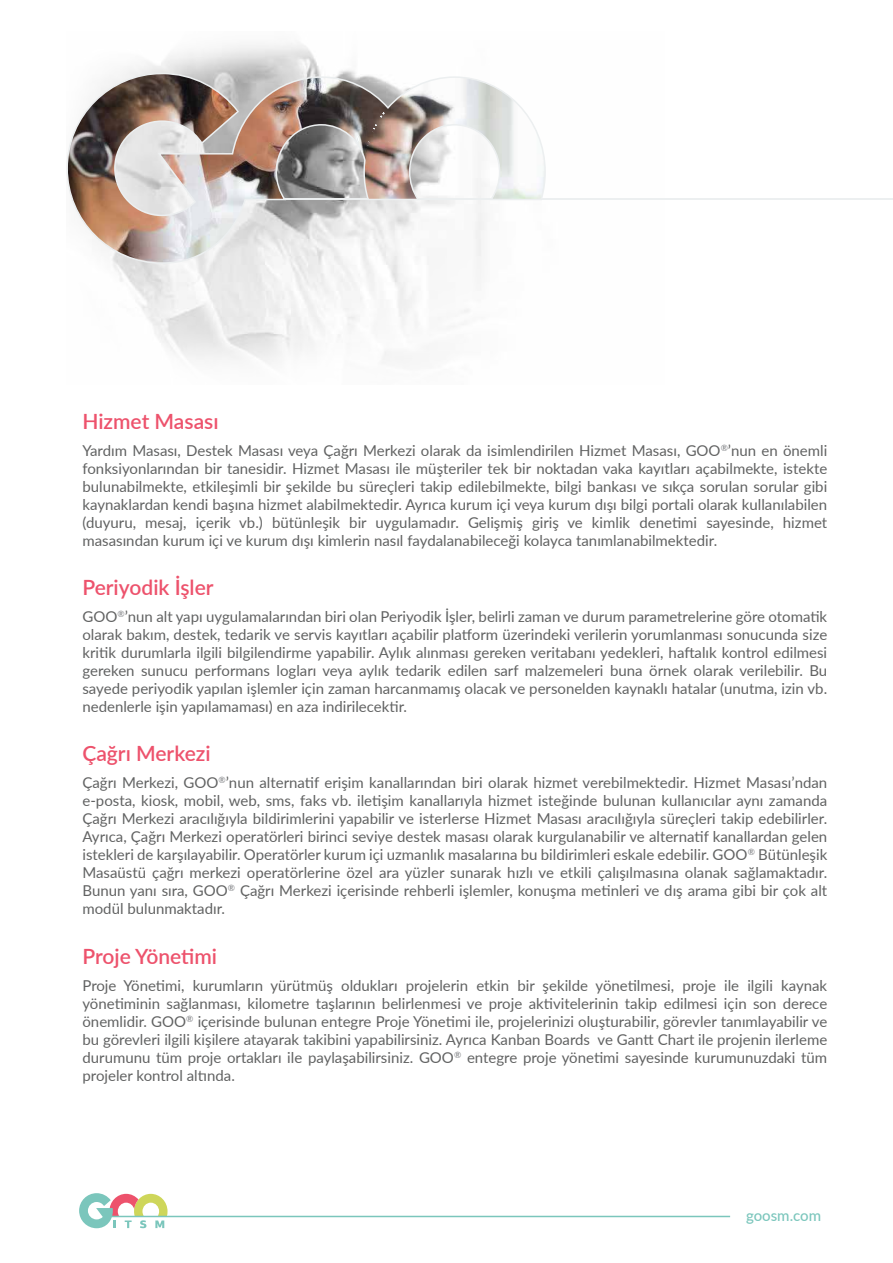
<style>
.page{position:relative;width:893px;height:1263px;background:#fff}
.page>*{position:absolute;margin:0;border:0;box-sizing:border-box;transform-origin:0 0}
.t1{font:600 21px "Lato";color:#ed526c}
.t2{font:15px/18px "Lato";color:#616262;text-align:justify}
.t3{font:500 15px "Lato";color:#7bc6bc}
</style>
<div class="page">
<img style="left:113px;top:43px;width:551px;height:321px">
<hr style="left:260px;top:199px;width:633px;height:1px;background:#eceff0">
<img style="left:66px;top:72px;width:481px;height:193px">
<hr style="left:109px;top:1216px;width:621px;height:1px;background:#7bc6bc">
<svg style="left:79px;top:1193px;width:89px;height:35px"></svg>
<h1 class="t1" style="left:82px;top:406px;width:138px">Hizmet Masası</h1>
<p class="t2" style="left:82px;top:441px;width:746px">Yardım Masası, Destek Masası veya Çağrı Merkezi olarak da isimlendirilen Hizmet Masası, GOO<sup>®</sup>’nun en önemli fonksiyonlarından bir tanesidir. Hizmet Masası ile müşteriler tek bir noktadan vaka kayıtları açabilmekte, istekte bulunabilmekte, etkileşimli bir şekilde bu süreçleri takip edilebilmekte, bilgi bankası ve sıkça sorulan sorular gibi kaynaklardan kendi başına hizmet alabilmektedir. Ayrıca kurum içi veya kurum dışı bilgi portali olarak kullanılabilen (duyuru, mesaj, içerik vb.) bütünleşik bir uygulamadır. Gelişmiş giriş ve kimlik denetimi sayesinde, hizmet masasından kurum içi ve kurum dışı kimlerin nasıl faydalanabileceği kolayca tanımlanabilmektedir.</p>
<h1 class="t1" style="left:82px;top:572px;width:133px">Periyodik İşler</h1>
<p class="t2" style="left:82px;top:607px;width:746px">GOO<sup>®</sup>’nun alt yapı uygulamalarından biri olan Periyodik İşler, belirli zaman ve durum parametrelerine göre otomatik olarak bakım, destek, tedarik ve servis kayıtları açabilir platform üzerindeki verilerin yorumlanması sonucunda size kritik durumlarla ilgili bilgilendirme yapabilir. Aylık alınması gereken veritabanı yedekleri, haftalık kontrol edilmesi gereken sunucu performans logları veya aylık tedarik edilen sarf malzemeleri buna örnek olarak verilebilir. Bu sayede periyodik yapılan işlemler için zaman harcanmamış olacak ve personelden kaynaklı hatalar (unutma, izin vb. nedenlerle işin yapılamaması) en aza indirilecektir.</p>
<h1 class="t1" style="left:82px;top:738px;width:130px">Çağrı Merkezi</h1>
<p class="t2" style="left:82px;top:773px;width:746px">Çağrı Merkezi, GOO<sup>®</sup>’nun alternatif erişim kanallarından biri olarak hizmet verebilmektedir. Hizmet Masası’ndan e-posta, kiosk, mobil, web, sms, faks vb. iletişim kanallarıyla hizmet isteğinde bulunan kullanıcılar aynı zamanda Çağrı Merkezi aracılığıyla bildirimlerini yapabilir ve isterlerse Hizmet Masası aracılığıyla süreçleri takip edebilirler.<br>Ayrıca, Çağrı Merkezi operatörleri birinci seviye destek masası olarak kurgulanabilir ve alternatif kanallardan gelen istekleri de karşılayabilir. Operatörler kurum içi uzmanlık masalarına bu bildirimleri eskale edebilir. GOO<sup>®</sup> Bütünleşik Masaüstü çağrı merkezi operatörlerine özel ara yüzler sunarak hızlı ve etkili çalışılmasına olanak sağlamaktadır.<br>Bunun yanı sıra, GOO<sup>®</sup> Çağrı Merkezi içerisinde rehberli işlemler, konuşma metinleri ve dış arama gibi bir çok alt modül bulunmaktadır.</p>
<h1 class="t1" style="left:82px;top:941px;width:136px">Proje Yönetimi</h1>
<p class="t2" style="left:82px;top:975px;width:746px">Proje Yönetimi, kurumların yürütmüş oldukları projelerin etkin bir şekilde yönetilmesi, proje ile ilgili kaynak yönetiminin sağlanması, kilometre taşlarının belirlenmesi ve proje aktivitelerinin takip edilmesi için son derece önemlidir. GOO<sup>®</sup> içerisinde bulunan entegre Proje Yönetimi ile, projelerinizi oluşturabilir, görevler tanımlayabilir ve bu görevleri ilgili kişilere atayarak takibini yapabilirsiniz. Ayrıca Kanban Boards ve Gantt Chart ile projenin ilerleme durumunu tüm proje ortakları ile paylaşabilirsiniz. GOO<sup>®</sup> entegre proje yönetimi sayesinde kurumunuzdaki tüm projeler kontrol altında.</p>
<p class="t3" style="left:746px;top:1205px;width:77px">goosm.com</p>
</div>
